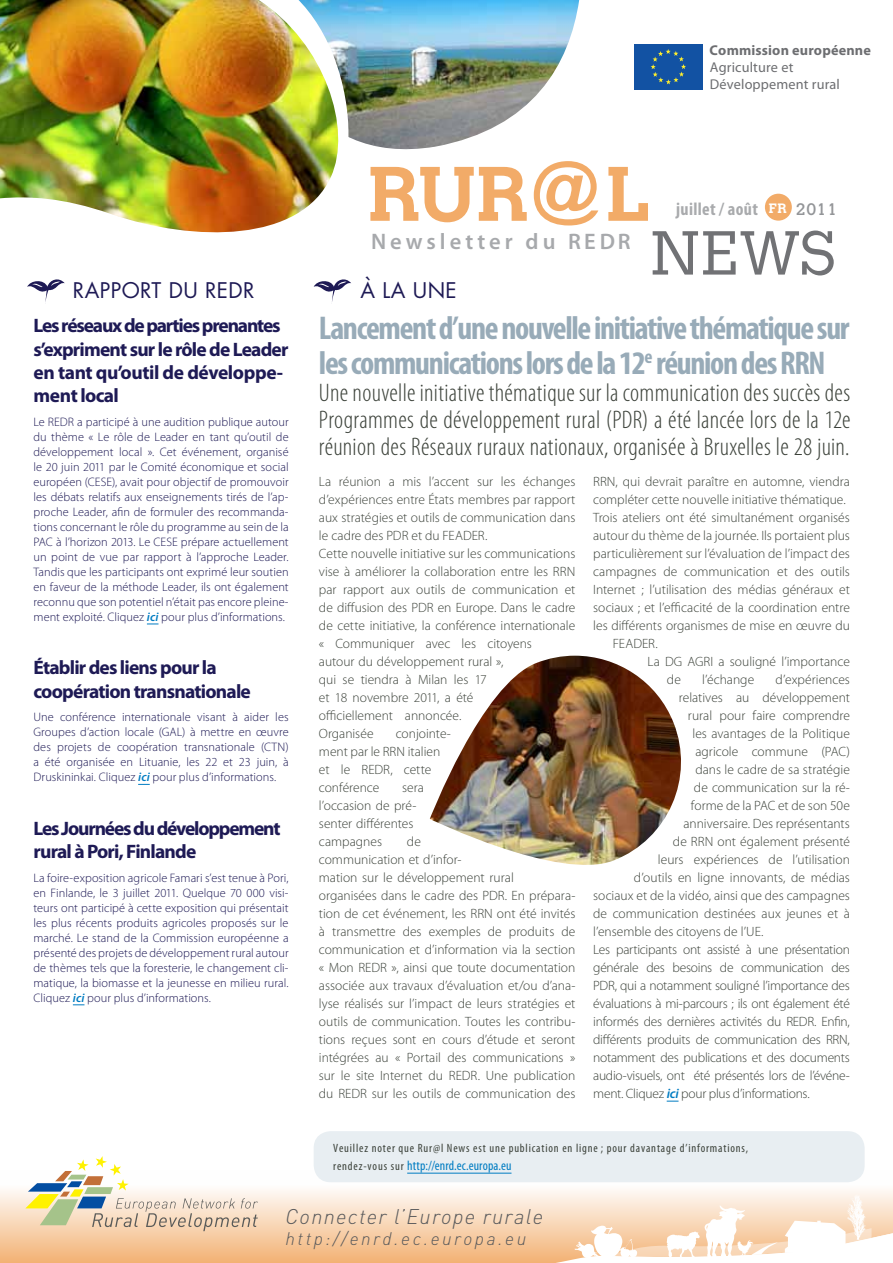
<style>
.page{position:relative;width:893px;height:1263px;background:#fff}
.page>*{position:absolute;margin:0;border:0;box-sizing:border-box;transform-origin:0 0}
.t1{font:700 76.5px "Calvert";color:#f2ab68}
.t2{font:300 61.5px "Calvert";color:#717275}
.t3{font:700 condensed 33px/34.5px "Myriad Pro";letter-spacing:-.04em;color:#98abb8}
.t4{font:300 condensed 25.5px/27px "Myriad Pro";letter-spacing:.01em;color:#3c423a;text-align:justify}
.t5{font:600 22.5px "Myriad Pro";letter-spacing:.18em;color:#a7a9ac}
.t6{font:italic 300 21px "DIN";letter-spacing:.06em;color:#58595b}
.t7{font:21px "Futura";letter-spacing:.02em;color:#1e1a55}
.t8{font:700 19.5px/23.4px "Myriad Pro";letter-spacing:-.04em;color:#1e1a55}
.t9{font:700 19.5px/23.4px "Myriad Pro";letter-spacing:-.06em;color:#1e1a55}
.t10{font:italic 300 18px "DIN";letter-spacing:.14em;color:#58595b}
.t11{font:700 condensed 18px "Myriad Pro";letter-spacing:.02em;color:#939598}
.t12{font:14.25px/17.1px "Myriad Pro";letter-spacing:.01em;color:#6d6e71}
.t13{font:700 14.25px "Myriad Pro";letter-spacing:.01em;color:#6d6e71}
.t14{font:300 13.5px/18px "Myriad Pro";color:#3c423a}
.t15{font:300 13.5px "Myriad Pro";letter-spacing:-.02em;color:#3c423a}
.t16{font:condensed 13.5px "Myriad Pro";letter-spacing:.01em;color:#007cc2}
.t17{font:300 12.3px/15px "Myriad Pro";letter-spacing:.005em;color:#1e1a55;text-align:justify}
.t18{font:condensed 12px "Myriad Pro";letter-spacing:.07em;color:#3c423a}
.s1{font-size:68.7px}
.s2{font-family:"Calvert";font-stretch:normal;font-size:13.5px;color:#fff}
.s3{font-family:"Calvert";font-weight:400;font-stretch:normal;font-size:16.5px}
.s4{font-weight:600;font-style:italic;color:#007cc2}
.s5{font-size:12px;color:#3c423a}
</style>
<div class="page">
<svg style="left:147px;top:624px;width:12px;height:1px"></svg>
<svg style="left:138px;top:784px;width:12px;height:1px"></svg>
<svg style="left:27px;top:279px;width:38px;height:23px"></svg>
<div style="left:0;top:1170px;width:893px;height:93px;background:linear-gradient(to bottom,#fff,#f3b377)"></div>
<div style="left:765px;top:194px;width:27px;height:27px;background:#f2ab68;border-radius:50%"></div>
<svg style="left:25px;top:1156px;width:233px;height:75px"></svg>
<svg style="left:553px;top:1194px;width:340px;height:69px"></svg>
<img style="left:372px;top:0;width:207px;height:150px">
<img style="left:340px;top:0;width:32px;height:146px">
<img style="left:0;top:0;width:340px;height:233px">
<svg style="left:314px;top:279px;width:37px;height:23px"></svg>
<img style="left:430px;top:656px;width:251px;height:209px">
<div style="left:314px;top:1131px;width:551px;height:51px;background:#e8eef2;border-radius:17px"></div>
<hr style="left:407px;top:1173px;width:104px;height:1px;background:#007cc2">
<div style="left:633px;top:43px;width:71px;height:48px;border:1px solid #fff"></div>
<div style="left:634px;top:44px;width:68px;height:46px;background:#1252a3"></div>
<svg style="left:651px;top:49px;width:35px;height:35px"></svg>
<p class="t13" style="left:710px;top:41px;width:163px">Commission européenne</p>
<p class="t12" style="left:710px;top:58px;width:132px">Agriculture et<br>Développement rural</p>
<h1 class="t1" style="left:368px;top:145px;width:285px">RUR <span class="s1">@</span> L</h1>
<h3 class="t11" style="left:676px;top:198px;width:163px">juillet / août <span class="s2">FR</span> <span class="s3">2011</span></h3>
<h3 class="t5" style="left:371px;top:227px;width:261px">Newsletter du REDR</h3>
<h3 class="t7" style="left:73px;top:276px;width:183px">RAPPORT DU REDR</h3>
<h3 class="t7" style="left:361px;top:275px;width:98px">À LA UNE</h3>
<h2 class="t2" style="left:651px;top:218px;width:187px">NEWS</h2>
<h3 class="t8" style="left:34px;top:313px;width:257px">Les réseaux de parties prenantes s’expriment sur le rôle de Leader en tant qu’outil de développe&shy;ment local</h3>
<p class="t17" style="left:34px;top:414px;width:257px">Le REDR a participé à une audition publique autour du thème « Le rôle de Leader en tant qu’outil de développement local ». Cet événement, organisé le 20 juin 2011 par le Comité économique et social européen (CESE), avait pour objectif de promouvoir les débats relatifs aux enseignements tirés de l’ap&shy;proche Leader, afin de formuler des recommanda&shy;tions concernant le rôle du programme au sein de la PAC à l’horizon 2013. Le CESE prépare actuellement un point de vue par rapport à l’approche Leader.<br>Tandis que les participants ont exprimé leur soutien en faveur de la méthode Leader, ils ont également reconnu que son potentiel n’était pas encore pleine&shy;ment exploité. Cliquez <span class="s4">ici</span> pour plus d’informations.</p>
<h3 class="t8" style="left:34px;top:655px;width:219px">Établir des liens pour la coopération transnationale</h3>
<p class="t17" style="left:34px;top:710px;width:257px">Une conférence internationale visant à aider les Groupes d’action locale (GAL) à mettre en œuvre des projets de coopération transnationale (CTN) a été organisée en Lituanie, les 22 et 23 juin, à Druskininkai. Cliquez <span class="s4">ici</span> pour plus d’informations.</p>
<h3 class="t9" style="left:34px;top:816px;width:249px">Les Journées du développement rural à Pori, Finlande</h3>
<p class="t17" style="left:34px;top:870px;width:257px">La foire-exposition agricole Famari s’est tenue à Pori, en Finlande, le 3 juillet 2011. Quelque 70 000 visi&shy;teurs ont participé à cette exposition qui présentait les plus récents produits agricoles proposés sur le marché. Le stand de la Commission européenne a présenté des projets de développement rural autour de thèmes tels que la foresterie, le changement cli&shy;matique, la biomasse et la jeunesse en milieu rural.<br>Cliquez <span class="s4">ici</span> pour plus d’informations.</p>
<h3 class="t3" style="left:319px;top:310px;width:532px">Lancement d’une nouvelle initiative thématique sur les communications lors de la 12<sup>e</sup> réunion des RRN</h3>
<h3 class="t4" style="left:319px;top:380px;width:533px">Une nouvelle initiative thématique sur la communication des succès des Programmes de développement rural (PDR) a été lancée lors de la 12e réunion des Réseaux ruraux nationaux, organisée à Bruxelles le 28 juin.</h3>
<p class="t14" style="left:319px;top:473px;width:258px">La réunion a mis l’accent sur les échanges d’expériences entre États membres par rapport aux stratégies et outils de communication dans le cadre des PDR et du FEADER.<br>Cette nouvelle initiative sur les communications vise à améliorer la collaboration entre les RRN par rapport aux outils de communication et de diffusion des PDR en Europe. Dans le cadre de cette initiative, la conférence internationale « Communiquer avec les citoyens<br>autour du développement rural »,<br>qui se tiendra à Milan les 17<br>et 18 novembre 2011, a été<br>officiellement annoncée.<br>Organisée</p>
<p class="t14" style="left:593px;top:473px;width:258px">RRN, qui devrait paraître en automne, viendra</p>
<p class="t14" style="left:593px;top:491px;width:254px">compléter cette nouvelle initiative thématique.</p>
<p class="t14" style="left:593px;top:509px;width:258px">Trois ateliers ont été simultanément organisés</p>
<p class="t14" style="left:593px;top:527px;width:258px">autour du thème de la journée. Ils portaient plus</p>
<p class="t14" style="left:593px;top:545px;width:258px">particulièrement sur l’évaluation de l’impact des</p>
<p class="t14" style="left:593px;top:563px;width:258px">campagnes de communication et des outils</p>
<p class="t14" style="left:593px;top:581px;width:258px">Internet ; l’utilisation des médias généraux et</p>
<p class="t14" style="left:593px;top:599px;width:258px">sociaux ; et l’efficacité de la coordination entre</p>
<p class="t14" style="left:593px;top:617px;width:258px">les différents organismes de mise en œuvre du</p>
<p class="t14" style="left:613px;top:635px;width:46px">FEADER.</p>
<p class="t14" style="left:647px;top:653px;width:204px">La DG AGRI a souligné l’importance</p>
<p class="t14" style="left:667px;top:671px;width:15px">de</p>
<p class="t14" style="left:702px;top:671px;width:53px">l’échange</p>
<p class="t14" style="left:776px;top:671px;width:76px">d’expériences</p>
<p class="t14" style="left:679px;top:689px;width:172px">relatives au développement</p>
<p class="t14" style="left:688px;top:707px;width:163px">rural pour faire comprendre</p>
<p class="t14" style="left:692px;top:725px;width:159px">les avantages de la Politique</p>
<p class="t14" style="left:695px;top:743px;width:156px">agricole commune (PAC)</p>
<p class="t14" style="left:695px;top:761px;width:156px">dans le cadre de sa stratégie</p>
<p class="t14" style="left:694px;top:779px;width:158px">de communication sur la ré-</p>
<p class="t14" style="left:691px;top:797px;width:160px">forme de la PAC et de son 50e</p>
<p class="t14" style="left:683px;top:815px;width:168px">anniversaire. Des représentants</p>
<p class="t14" style="left:673px;top:833px;width:178px">de RRN ont également présenté</p>
<p class="t14" style="left:658px;top:851px;width:193px">leurs expériences de l’utilisation</p>
<p class="t14" style="left:634px;top:869px;width:217px">d’outils en ligne innovants, de médias</p>
<p class="t14" style="left:593px;top:887px;width:258px">sociaux et de la vidéo, ainsi que des campagnes</p>
<p class="t14" style="left:593px;top:905px;width:258px">de communication destinées aux jeunes et à</p>
<p class="t14" style="left:593px;top:923px;width:172px">l’ensemble des citoyens de l’UE.</p>
<p class="t15" style="left:593px;top:942px;width:258px">Les participants ont assisté à une présentation</p>
<p class="t15" style="left:593px;top:960px;width:258px">générale des besoins de communication des</p>
<p class="t15" style="left:593px;top:978px;width:258px">PDR, qui a notamment souligné l’importance des</p>
<p class="t15" style="left:593px;top:996px;width:258px">évaluations à mi-parcours ; ils ont également été</p>
<p class="t15" style="left:593px;top:1014px;width:258px">informés des dernières activités du REDR. Enfin,</p>
<p class="t15" style="left:593px;top:1032px;width:258px">différents produits de communication des RRN,</p>
<p class="t15" style="left:593px;top:1050px;width:258px">notamment des publications et des documents</p>
<p class="t15" style="left:593px;top:1068px;width:258px">audio-visuels, ont été présentés lors de l’événe-</p>
<p class="t15" style="left:593px;top:1086px;width:218px">ment. Cliquez <span class="s4">ici</span> pour plus d’informations.</p>
<p class="t14" style="left:319px;top:725px;width:134px;text-indent:77px">conjointe&shy;ment par le RRN italien et le REDR, cette conférence</p>
<p class="t14" style="left:319px;top:779px;width:107px;text-indent:83px">sera l’occasion de pré&shy;senter différentes campagnes</p>
<p class="t14" style="left:319px;top:833px;width:258px;text-indent:88px">de<br>communication et d’infor-<br>mation sur le développement rural<br>organisées dans le cadre des PDR. En prépara&shy;tion de cet événement, les RRN ont été invités à transmettre des exemples de produits de communication et d’information via la section « Mon REDR », ainsi que toute documentation associée aux travaux d’évaluation et/ou d’ana&shy;lyse réalisés sur l’impact de leurs stratégies et outils de communication. Toutes les contribu&shy;tions reçues sont en cours d’étude et seront intégrées au « Portail des communications » sur le site Internet du REDR. Une publication du REDR sur les outils de communication des</p>
<p class="t18" style="left:333px;top:1141px;width:417px">Veuillez noter que Rur@l News est une publication en ligne ; pour davantage d’informations,</p>
<p class="t16" style="left:333px;top:1157px;width:180px"><span class="s5">rendez-vous sur</span> http://enrd.ec.europa.eu</p>
<h3 class="t6" style="left:286px;top:1203px;width:259px">Connecter l’Europe rurale</h3>
<h3 class="t10" style="left:286px;top:1227px;width:242px">http://enrd.ec.europa.eu</h3>
</div>
